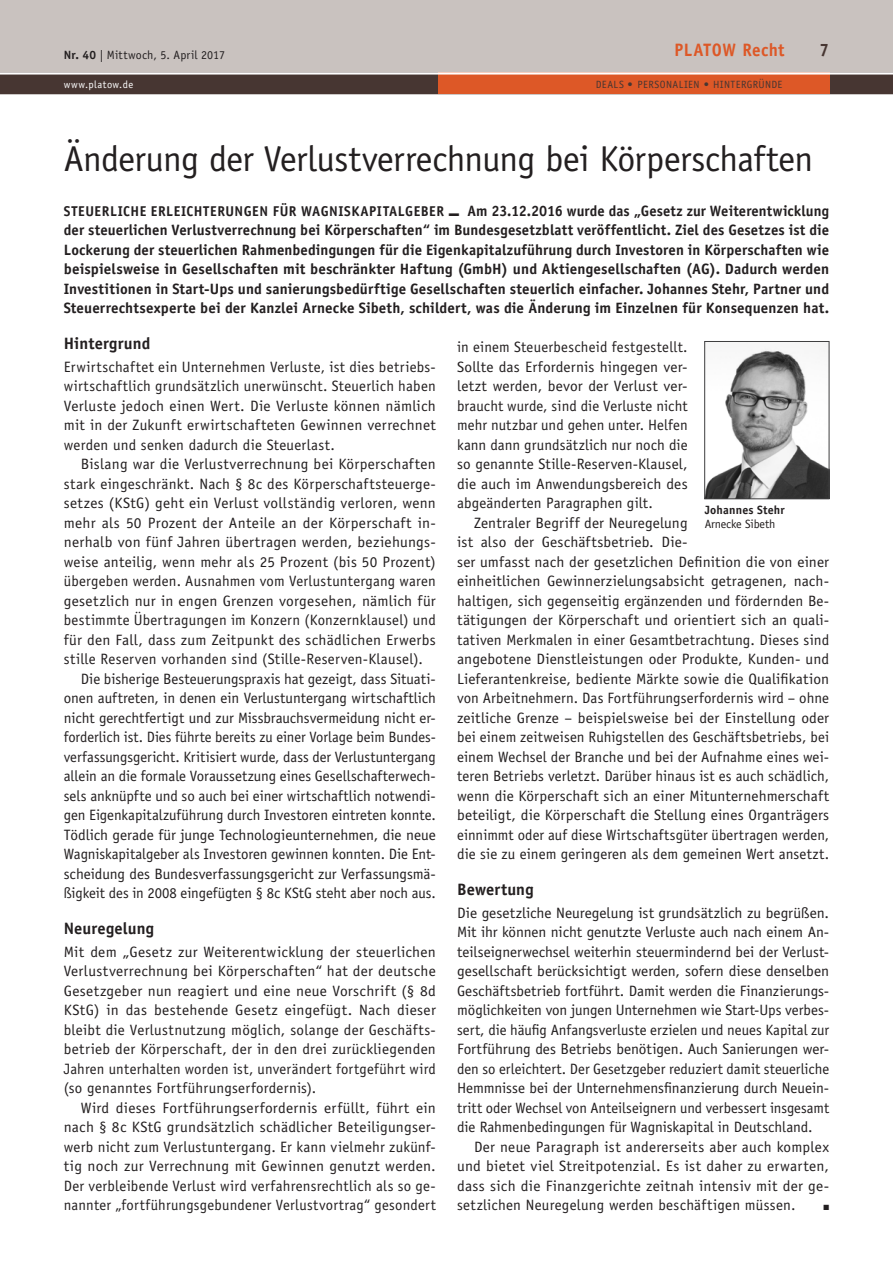
<style>
.page{position:relative;width:893px;height:1263px;background:#fff}
.page>*{position:absolute;margin:0;border:0;box-sizing:border-box;transform-origin:0 0}
.t1{font:36px "Officina Sans Std";letter-spacing:-.015em;color:#231f20}
.t2{font:700 18px "Officina Sans Std";letter-spacing:.025em;color:#dd5827;scale:.95 1}
.t3{font:700 18px "Officina Sans Std";color:#473632;scale:.95 1}
.t4{font:700 16.5px "Officina Sans Std";letter-spacing:.005em;color:#231f20}
.t5{font:15px/19.5px "Officina Sans Std";letter-spacing:.005em;color:#231f20;text-align:justify}
.t6{font:700 15px/19.5px "Officina Sans Std";letter-spacing:.01em;color:#231f20;text-align:justify}
.t7{font:700 14.25px "Officina Sans Std";letter-spacing:.035em;color:#231f20}
.t8{font:12px "Officina Sans Std";letter-spacing:.005em;color:#231f20}
.t9{font:700 12px "Officina Sans Std";letter-spacing:.015em;color:#231f20}
.t10{font:10.5px "Officina Sans Std";letter-spacing:.035em;color:#473632}
.t11{font:10.5px "Officina Sans Std";letter-spacing:.045em;color:#fff}
.t12{font:7.5px "Zapf Dingbats";color:#231f20}
.s1{font-weight:700}
</style>
<div class="page">
<div style="left:0;top:0;width:893px;height:72px;background:#c9c2bf"></div>
<div style="left:0;top:72px;width:893px;height:22px;background:#473632"></div>
<hr style="left:0;top:94px;width:893px;height:1px;background:#473632">
<div style="left:438px;top:72px;width:391px;height:22px;background:#dd5827"></div>
<hr style="left:0;top:72px;width:893px;height:3px;background:#fff">
<img style="left:706px;top:343px;width:121px;height:154px">
<div style="left:704px;top:341px;width:125px;height:158px;border:1px solid #3e3e3f"></div>
<p class="t8" style="left:64px;top:47px;width:163px"><span class="s1">Nr. 40</span> | Mittwoch, 5. April 2017</p>
<p class="t2" style="left:674px;top:39px;width:117px">PLATOW Recht</p>
<p class="t3" style="left:819px;top:39px;width:12px">7</p>
<p class="t11" style="left:64px;top:79px;width:71px">www.platow.de</p>
<p class="t10" style="left:596px;top:79px;width:188px">DEALS <span class="s1">•</span> PERSONALIEN <span class="s1">•</span> HINTERGRÜNDE</p>
<h1 class="t1" style="left:64px;top:137px;width:751px">Änderung der Verlustverrechnung bei Körperschaften</h1>
<p class="t7" style="left:64px;top:202px;width:297px">Steuerliche Erleichteru ngen für Wagniskap</p>
<p class="t7" style="left:377px;top:202px;width:66px">italgeber</p>
<p class="t6" style="left:64px;top:201px;width:767px;text-indent:385px">■ Am 23.12.2016 wurde das „Gesetz zur Weiterentwicklung der steuerlichen Verlustverrechnung bei Körperschaften“ im Bundesgesetzblatt veröffentlicht. Ziel des Gesetzes ist die Lockerung der steuerlichen Rahmenbedingungen für die Eigenkapitalzuführung durch Investoren in Körperschaften wie beispielsweise in Gesellschaften mit beschränkter H aftung (GmbH) und Aktiengesellschaften (AG). Dadurch werden Investitionen in Start-Ups und sanierungsbedürftige Gesellschaften steuerlich einfacher. Johannes Stehr, Partner und Steuerrechtsexperte bei der Kanzlei Arnecke Sibeth, schildert, was die Änderung im Einzelnen für Konsequenzen hat.</p>
<p class="t5" style="left:457px;top:338px;width:232px">in einem Steuerbescheid festgestellt.<br>Sollte das Erfordernis hingegen ver&shy;letzt werden, bevor der Verlust ver&shy;braucht wurde, sind die Verluste nicht mehr nutzbar und gehen unter. Helfen kann dann grundsätzlich nur noch die so genannte Stille-Reserven-Klausel, die auch im Anwendungsbereich des abgeänderten Paragraphen gilt.</p>
<p class="t5" style="left:457px;top:513px;width:374px;text-align:left;text-indent:17px">Zentraler Begriff der Neuregelung<br>ist also der Geschäftsbetrieb. Die-<br>ser umfasst nach der gesetzlichen Definition die von einer einheitlichen Gewinnerzielungsabsicht getragenen, nach&shy;haltigen, sich gegenseitig ergänzenden und fördernden Be&shy;tätigungen der Körperschaft und orientiert sich an quali&shy;tativen Merkmalen in einer Gesamtbetrachtung. Dieses sind angebotene Dienstleistungen oder Produkte, Kunden- und Lieferantenkreise, bediente Märkte sowie die Qualifikation von Arbeitnehmern. Das Fortführungserfordernis wird – ohne zeitliche Grenze – beispielsweise bei der Einstellung oder bei einem zeitweisen Ruhigstellen des Geschäftsbetriebs, bei einem Wechsel der Branche und bei der Aufnahme eines wei&shy;teren Betriebs verletzt. Darüber hinaus ist es auch schädlich, wenn die Körperschaft sich an einer Mitunternehmerschaft beteiligt, die Körperschaft die Stellung eines Organträgers einnimmt oder auf diese Wirtschaftsgüter übertragen werden, die sie zu einem geringeren als dem gemeinen Wert ansetzt.</p>
<p class="t4" style="left:457px;top:879px;width:78px">Bewertung</p>
<p class="t5" style="left:457px;top:903px;width:374px">Die gesetzliche Neuregelung ist grundsätzlich zu begrüßen.<br>Mit ihr können nicht genutzte Verluste auch nach einem An&shy;teilseignerwechsel weiterhin steuermindernd bei der Verlust&shy;gesellschaft berücksichtigt werden, sofern diese denselben Geschäftsbetrieb fortführt. Damit werden die Finanzierungs&shy;möglichkeiten von jungen Unternehmen wie Start-Ups verbes&shy;sert, die häufig Anfangsverluste erzielen und neues Kapital zur Fortführung des Betriebs benötigen. Auch Sanierungen wer&shy;den so erleichtert. Der Gesetzgeber reduziert damit steuerliche Hemmnisse bei der Unternehmensfinanzierung durch Neuein&shy;tritt oder Wechsel von Anteilseignern und verbessert insgesamt die Rahmenbedingungen für Wagniskapital in Deutschland.</p>
<p class="t5" style="left:457px;top:1137px;width:374px;text-indent:17px">Der neue Paragraph ist andererseits aber auch komplex und bietet viel Streitpotenzial. Es ist daher zu erwarten, dass sich die Finanzgerichte zeitnah intensiv mit der ge&shy;setzlichen Neuregelung werden beschäftigen müssen.</p>
<p class="t4" style="left:64px;top:333px;width:88px">Hintergrund</p>
<p class="t5" style="left:64px;top:357px;width:374px">Erwirtschaftet ein Unternehmen Verluste, ist dies betriebs&shy;wirtschaftlich grundsätzlich unerwünscht. Steuerlich haben Verluste jedoch einen Wert. Die Verluste können nämlich mit in der Zukunft erwirtschafteten Gewinnen verrechnet werden und senken dadurch die Steuerlast.</p>
<p class="t5" style="left:81px;top:455px;width:357px">Bislang war die Verlustverrechnung bei Körperschaften</p>
<p class="t5" style="left:64px;top:474px;width:374px">stark eingeschränkt. Nach § 8c des Körperschaftsteuerge-</p>
<p class="t5" style="left:64px;top:494px;width:374px">setzes (KStG) geht ein Verlust vollständig verloren, wenn</p>
<p class="t5" style="left:64px;top:513px;width:374px">mehr als 50 Prozent der Anteile an der Körperschaft in-</p>
<p class="t5" style="left:64px;top:533px;width:374px">nerhalb von fünf Jahren übertragen werden, beziehungs-</p>
<p class="t5" style="left:64px;top:552px;width:374px">weise anteilig, wenn mehr als 25 Prozent (bis 50 Prozent)</p>
<p class="t5" style="left:64px;top:572px;width:374px">übergeben werden. Ausnahmen vom Verlustuntergang waren</p>
<p class="t5" style="left:64px;top:591px;width:374px">gesetzlich nur in engen Grenzen vorgesehen, nämlich für</p>
<p class="t5" style="left:64px;top:611px;width:374px">bestimmte Übertragungen im Konzern (Konzernklausel) und</p>
<p class="t5" style="left:64px;top:630px;width:374px">für den Fall, dass zum Zeitpunkt des schädlichen Erwerbs</p>
<p class="t5" style="left:64px;top:650px;width:361px">stille Reserven vorhanden sind (Stille-Reserven-Klausel).</p>
<p class="t5" style="left:81px;top:669px;width:357px">Die bisherige Besteuerungspraxis hat gezeigt, dass Situati-</p>
<p class="t5" style="left:64px;top:689px;width:374px">onen auftreten, in denen ein Verlustuntergang wirtschaftlich</p>
<p class="t5" style="left:64px;top:708px;width:374px">nicht gerechtfertigt und zur Missbrauchsvermeidung nicht er-</p>
<p class="t5" style="left:64px;top:728px;width:374px">forderlich ist. Dies führte bereits zu einer Vorlage beim Bundes-</p>
<p class="t5" style="left:64px;top:747px;width:374px">verfassungsgericht. Kritisiert wurde, dass der Verlustuntergang</p>
<p class="t5" style="left:64px;top:767px;width:374px">allein an die formale Voraussetzung eines Gesellschafterwech-</p>
<p class="t5" style="left:64px;top:786px;width:374px">sels anknüpfte und so auch bei einer wirtschaftlich notwendi-</p>
<p class="t5" style="left:64px;top:806px;width:374px">gen Eigenkapitalzuführung durch Investoren eintreten konnte.</p>
<p class="t5" style="left:64px;top:825px;width:374px">Tödlich gerade für junge Technologieunternehmen, die neue</p>
<p class="t5" style="left:64px;top:845px;width:374px">Wagniskapitalgeber als Investoren gewinnen konnten. Die Ent-</p>
<p class="t5" style="left:64px;top:864px;width:374px">scheidung des Bundesverfassungsgericht zur Verfassungsmä-</p>
<p class="t5" style="left:64px;top:884px;width:374px">ßigkeit des in 2008 eingefügten § 8c KStG steht aber noch aus.</p>
<p class="t4" style="left:64px;top:918px;width:92px">Neuregelung</p>
<p class="t5" style="left:64px;top:942px;width:374px">Mit dem „Gesetz zur Weiterentwicklung der steuerlichen Verlustverrechnung bei Körperschaften“ hat der deutsche Gesetzgeber nun reagiert und eine neue Vorschrift (§ 8d KStG) in das bestehende Gesetz eingefügt. Nach dieser bleibt die Verlustnutzung möglich, solange der Geschäfts&shy;betrieb der Körperschaft, der in den drei zurückliegenden Jahren unterhalten worden ist, unverändert fortgeführt wird (so genanntes Fortführungserfordernis).</p>
<p class="t5" style="left:64px;top:1098px;width:374px;text-indent:17px">Wird dieses Fortführungserfordernis erfüllt, führt ein nach § 8c KStG grundsätzlich schädlicher Beteiligungser&shy;werb nicht zum Verlustuntergang. Er kann vielmehr zukünf&shy;tig noch zur Verrechnung mit Gewinnen genutzt werden.<br>Der verbleibende Verlust wird verfahrensrechtlich als so ge&shy;nannter „fortführungsgebundener Verlustvortrag“ gesondert</p>
<p class="t9" style="left:705px;top:502px;width:81px">Johannes Stehr</p>
<p class="t8" style="left:705px;top:517px;width:72px">Arnecke Sibeth</p>
<p class="t12" style="left:823px;top:1204px;width:7px">■</p>
</div>
